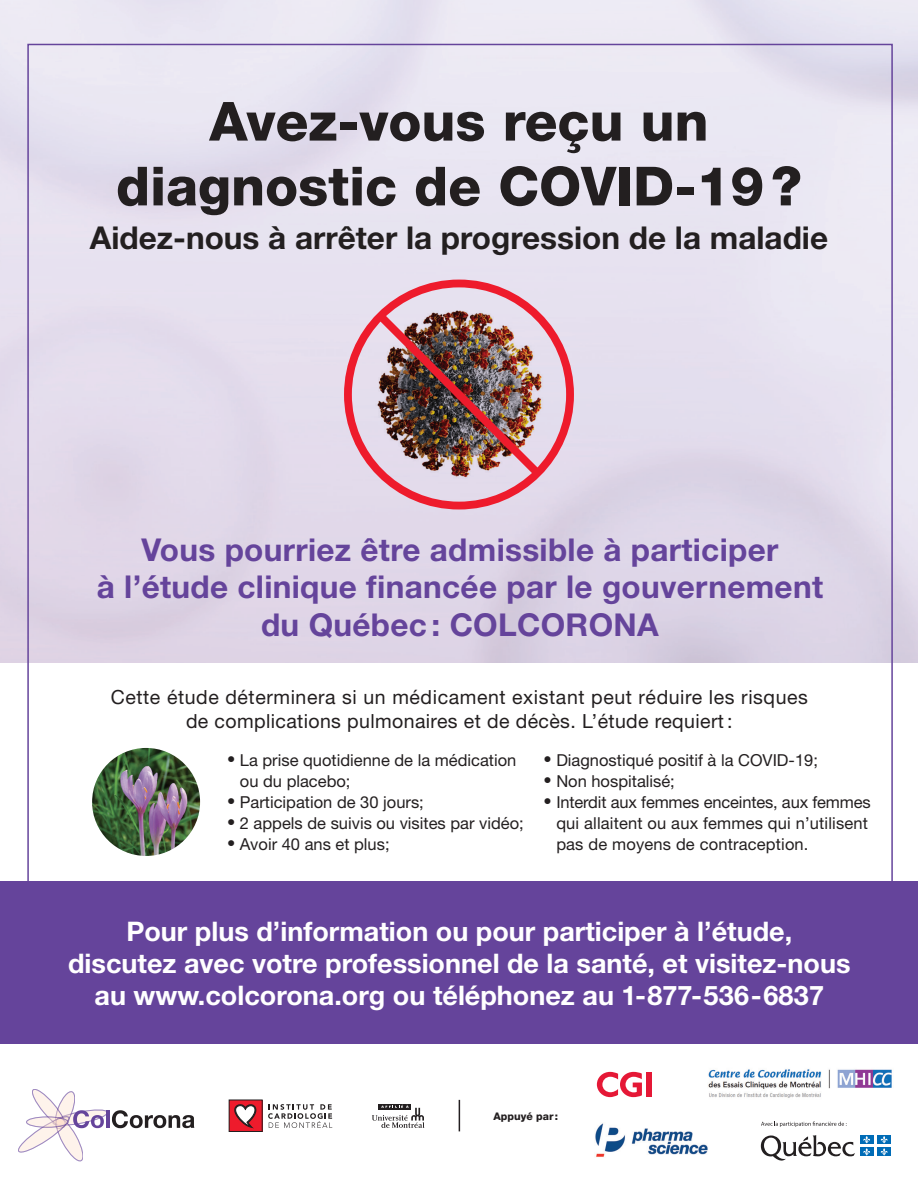
<style>
.page{position:relative;width:918px;height:1188px;background:#fff}
.page>*{position:absolute;margin:0;border:0;box-sizing:border-box;transform-origin:0 0}
.t1{font:800 54px/64.8px "Helvetica Neue";color:#231f20;text-align:center}
.t2{font:700 31.5px/37.5px "Helvetica Neue";letter-spacing:.01em;color:#65449b;text-align:center}
.t3{font:700 31.5px "Helvetica Neue";color:#231f20}
.t4{font:700 27px/32.4px "Helvetica Neue";color:#fff;text-align:center}
.t5{font:19.5px/24px "Helvetica Neue";letter-spacing:.03em;color:#231f20;text-align:center}
.t6{font:16.5px/21px "Helvetica Neue";color:#231f20}
.t7{font:800 10.5px "Helvetica Neue";color:#231f20}
</style>
<div class="page">
<img style="left:0;top:0;width:918px;height:663px">
<div style="left:0;top:881px;width:918px;height:162px;background:#65449b"></div>
<img style="left:357px;top:294px;width:212px;height:195px">
<div style="left:344px;top:280px;width:230px;height:230px;border:8px solid #ee1b2c;border-radius:50%"></div>
<img style="left:371px;top:307px;width:176px;height:175px">
<img style="left:92px;top:748px;width:108px;height:108px;border-radius:54px">
<svg style="left:597px;top:1072px;width:45px;height:25px"></svg>
<div style="left:646px;top:1072px;width:5px;height:25px;background:#e51836"></div>
<svg style="left:761px;top:1135px;width:94px;height:26px"></svg>
<div style="left:860px;top:1136px;width:13px;height:8px;background:#006cb7"></div>
<div style="left:877px;top:1136px;width:14px;height:8px;background:#006cb7"></div>
<div style="left:860px;top:1148px;width:13px;height:8px;background:#006cb7"></div>
<svg style="left:863px;top:1136px;width:7px;height:20px"></svg>
<div style="left:877px;top:1148px;width:14px;height:8px;background:#006cb7"></div>
<svg style="left:881px;top:1136px;width:7px;height:20px"></svg>
<svg style="left:761px;top:1122px;width:86px;height:5px"></svg>
<img style="left:708px;top:1069px;width:184px;height:29px">
<img style="left:595px;top:1123px;width:113px;height:34px">
<svg style="left:18px;top:1089px;width:176px;height:72px"></svg>
<svg style="left:268px;top:1104px;width:64px;height:24px"></svg>
<div style="left:229px;top:1100px;width:33px;height:31px;background:#ee1b2c"></div>
<svg style="left:234px;top:1104px;width:22px;height:24px"></svg>
<div style="left:379px;top:1104px;width:32px;height:5px;background:#231f20"></div>
<svg style="left:372px;top:1105px;width:53px;height:23px"></svg>
<hr style="left:459px;top:1100px;width:1px;height:31px;background:#231f20">
<h1 class="t1" style="left:116px;top:89px;width:687px">Avez-vous reçu un diagnostic de COVID-19?</h1>
<h2 class="t3" style="left:90px;top:218px;width:740px">Aidez-nous à arrêter la progression de la maladie</h2>
<h2 class="t2" style="left:97px;top:530px;width:728px">Vous pourriez être admissible à participer<br>à l’étude clinique financée par le gouvernement du Québec : COLCORONA</h2>
<p class="t5" style="left:111px;top:685px;width:699px">Cette étude déterminera si un médicament existant peut réduire les risques de complications pulmonaires et de décès. L’étude requiert :</p>
<p class="t6" style="left:240px;top:750px;width:278px;text-indent:-13px">• La prise quotidienne de la médication ou du placebo;</p>
<p class="t6" style="left:227px;top:792px;width:198px">• Participation de 30 jours;</p>
<p class="t6" style="left:227px;top:813px;width:298px">• 2 appels de suivis ou visites par vidéo;</p>
<p class="t6" style="left:227px;top:834px;width:164px">• Avoir 40 ans et plus;</p>
<p class="t6" style="left:544px;top:750px;width:276px">• Diagnostiqué positif à la COVID-19;</p>
<p class="t6" style="left:544px;top:771px;width:133px">• Non hospitalisé;</p>
<p class="t6" style="left:556px;top:792px;width:316px;text-indent:-13px">• Interdit aux femmes enceintes, aux femmes qui allaitent ou aux femmes qui n’utilisent pas de moyens de contraception.</p>
<h3 class="t4" style="left:68px;top:914px;width:784px">Pour plus d’information ou pour participer à l’étude,<br>discutez avec votre professionnel de la santé, et visitez-nous au www.colcorona.org ou téléphonez au 1-877-536-6837</h3>
<p class="t7" style="left:494px;top:1110px;width:66px">Appuyé par :</p>
</div>
